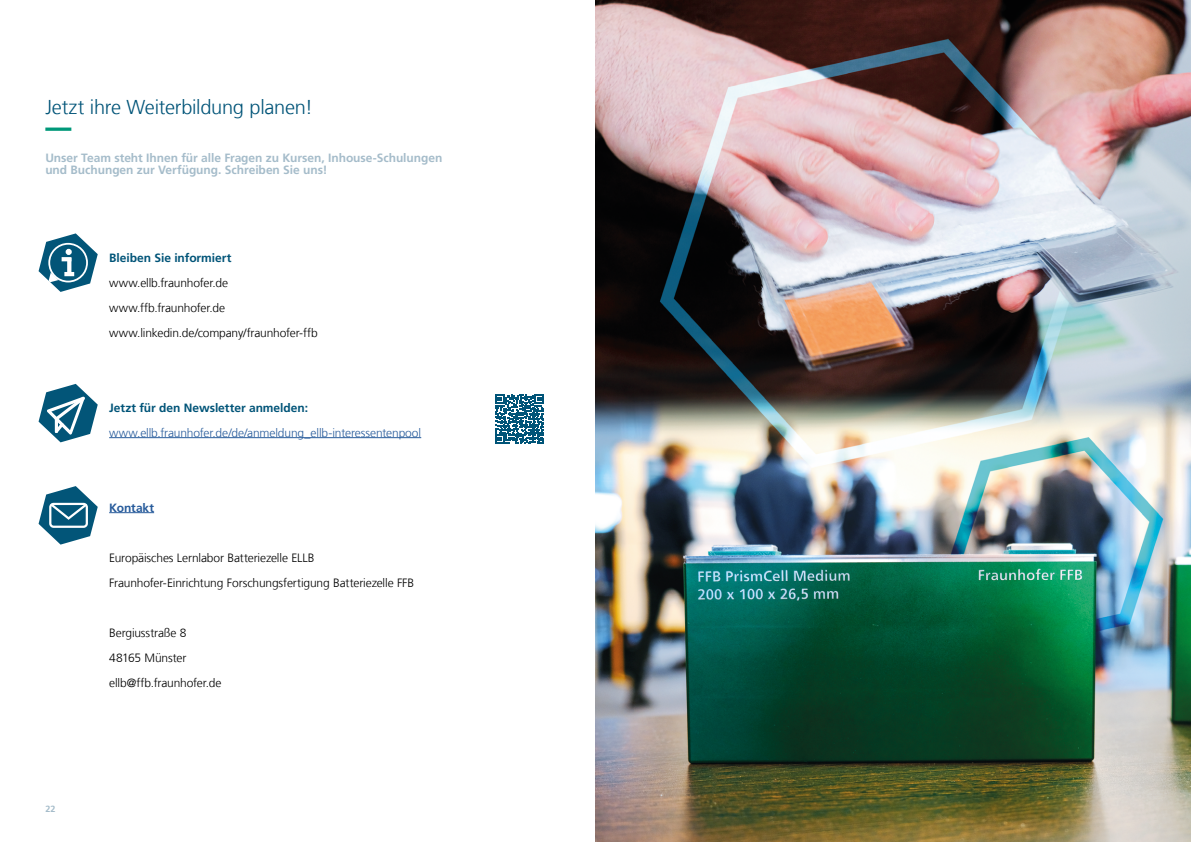
<style>
.page{position:relative;width:1191px;height:842px;background:#fff}
.page>*{position:absolute;margin:0;border:0;box-sizing:border-box;transform-origin:0 0}
.Ueberschrift_20_24_blue_gruen_Linie_unte{font:300 20px "Frutiger LT Com";letter-spacing:-.015em;color:#005478}
.Master_Absatzformat{font:300 12px "Frutiger LT Com";letter-spacing:-.01em;color:#000}
.Zwischenueberschrift_10_12_5_grey_bold{font:700 12px/12.5px "Frutiger LT Com";letter-spacing:-.005em;color:#a5bcca}
.Master_Absatzformat-2{font:300 12px "Frutiger LT Com";letter-spacing:-.01em;color:#275b9b}
.Master_Absatzformat-3{font:700 12px "Frutiger LT Com";letter-spacing:-.005em;color:#005478}
.Master_Absatzformat-4{font:700 12px "Frutiger LT Com";letter-spacing:-.005em;color:#275b9b}
.Pagina{font:700 9px "Frutiger LT Com";color:#a5bcca}
</style>
<div class="page">
<img style="left:596px;top:0;width:595px;height:842px">
<hr style="left:109px;top:437px;width:312px;height:1px;background:#275b9b">
<svg style="left:38px;top:233px;width:60px;height:59px"></svg>
<hr style="left:109px;top:512px;width:45px;height:1px;background:#275b9b">
<svg style="left:38px;top:383px;width:60px;height:60px"></svg>
<svg style="left:38px;top:486px;width:60px;height:59px"></svg>
<svg style="left:45px;top:128px;width:27px;height:3px"></svg>
<svg style="left:495px;top:395px;width:49px;height:49px"></svg>
<p class="Ueberschrift_20_24_blue_gruen_Linie_unte" style="left:45px;top:96px;width:269px">Jetzt ihre Weiterbildung planen!</p>
<p class="Zwischenueberschrift_10_12_5_grey_bold" style="left:45px;top:151px;width:398px">Unser Team steht Ihnen für alle Fragen zu Kursen, Inhouse-Schulungen und Buchungen zur Verfügung. Schreiben Sie uns!</p>
<p class="Master_Absatzformat-3" style="left:109px;top:251px;width:124px">Bleiben Sie informiert</p>
<p class="Master_Absatzformat" style="left:109px;top:276px;width:120px">www.ellb.fraunhofer.de</p>
<p class="Master_Absatzformat" style="left:109px;top:301px;width:117px">www.ffb.fraunhofer.de</p>
<p class="Master_Absatzformat" style="left:109px;top:326px;width:210px">www.linkedin.de/company/fraunhofer-ffb</p>
<p class="Master_Absatzformat-3" style="left:109px;top:401px;width:200px">Jetzt für den Newsletter anmelden:</p>
<p class="Master_Absatzformat-2" style="left:109px;top:426px;width:313px">www.ellb.fraunhofer.de/de/anmeldung_ellb-interessentenpool</p>
<p class="Master_Absatzformat-4" style="left:109px;top:501px;width:46px">Kontakt</p>
<p class="Pagina" style="left:45px;top:803px;width:12px">22</p>
<p class="Master_Absatzformat" style="left:109px;top:551px;width:207px">Europäisches Lernlabor Batteriezelle ELLB</p>
<p class="Master_Absatzformat" style="left:109px;top:576px;width:306px">Fraunhofer-Einrichtung Forschungsfertigung Batteriezelle FFB</p>
<p class="Master_Absatzformat" style="left:109px;top:626px;width:79px">Bergiusstraße 8</p>
<p class="Master_Absatzformat" style="left:109px;top:651px;width:79px">48165 Münster</p>
<p class="Master_Absatzformat" style="left:109px;top:676px;width:114px">ellb@ffb.fraunhofer.de</p>
</div>
